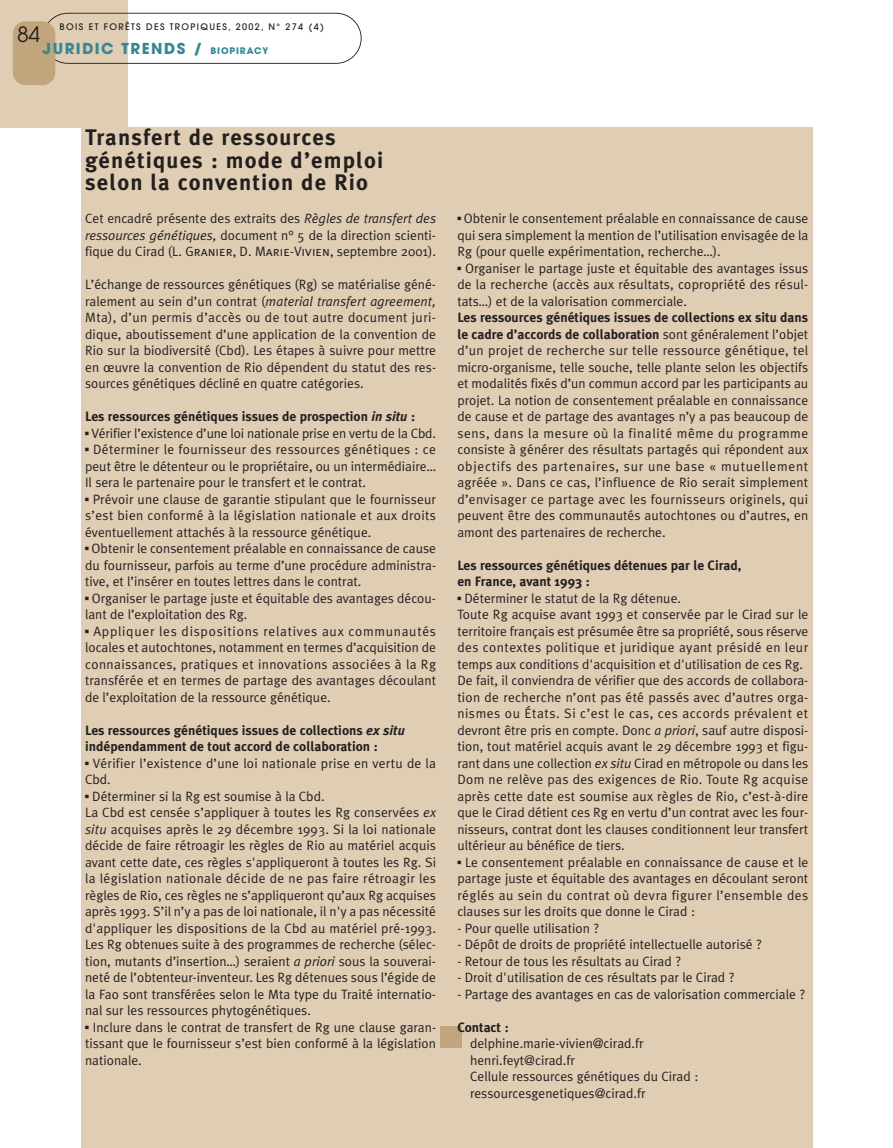
<style>
.page{position:relative;width:893px;height:1148px;background:#fff}
.page>*{position:absolute;margin:0;border:0;box-sizing:border-box;transform-origin:0 0}
.t1{font:700 22.5px/22.5px "Meta Plus";letter-spacing:.05em;color:#231f1f}
.t2{font:21px "Avant Garde";color:#231f1f}
.t3{font:700 15px "Avant Garde";letter-spacing:.1em;color:#348894}
.t4{font:13.5px/16.5px "Meta Plus Normal";color:#231f1f;text-align:justify}
.t5{font:700 13.5px/16.5px "Meta Plus";color:#231f1f}
.t6{font:500 9px "Avant Garde";letter-spacing:.15em;color:#231f1f}
.s1{font-size:9px}
.s2{font-style:italic}
.s3{font-family:"Meta Plus Normal Caps"}
.s4{font-family:"Universal Newswith Comm Pi"}
.s5{font-family:"Meta Plus Normal";font-weight:400}
</style>
<div class="page">
<div style="left:81px;top:128px;width:731px;height:1019px;background:#dfcdb4"></div>
<div style="left:440px;top:1026px;width:21px;height:21px;background:#c1a67d"></div>
<div style="left:0;top:0;width:128px;height:128px;background:#dfcdb4"></div>
<svg style="left:48px;top:13px;width:313px;height:51px"></svg>
<div style="left:13px;top:21px;width:42px;height:64px;background:#c1a67d;border-radius:13px"></div>
<h2 class="t2" style="left:17px;top:26px;width:25px">84</h2>
<p class="t6" style="left:60px;top:23px;width:266px">BOIS ET FORÊTS DES TROPIQUES, 2002, N° 274 (4)</p>
<p class="t3" style="left:43px;top:43px;width:227px">JURIDIC TRENDS / <span class="s1">BIOPIRACY</span></p>
<h1 class="t1" style="left:85px;top:128px;width:300px">Transfert de ressources génétiques : mode d’emploi selon la convention de Rio</h1>
<p class="t4" style="left:85px;top:211px;width:352px">Cet encadré présente des extraits des <span class="s2">Règles de transfert des ressources génétiques,</span> document n° 5 de la direction scienti&shy;fique du Cirad (L. <span class="s3">Granier</span>, D. <span class="s3">Marie-Vivien</span>, septembre 2001).</p>
<p class="t4" style="left:85px;top:277px;width:352px">L’échange de ressources génétiques (Rg) se matérialise géné&shy;ralement au sein d’un contrat (<span class="s2">material transfert agreement, </span>Mta), d’un permis d’accès ou de tout autre document juri&shy;dique, aboutissement d’une application de la convention de Rio sur la biodiversité (Cbd). Les étapes à suivre pour mettre en œuvre la convention de Rio dépendent du statut des res&shy;sources génétiques décliné en quatre catégories.</p>
<p class="t5" style="left:85px;top:409px;width:331px">Les ressources génétiques issues de prospection <span class="s2">in situ</span> :</p>
<p class="t4" style="left:85px;top:426px;width:352px"><span class="s4">▪</span> Vérifier l’existence d’une loi nationale prise en vertu de la Cbd.</p>
<p class="t4" style="left:85px;top:442px;width:352px"><span class="s4">▪</span> Déterminer le fournisseur des ressources génétiques : ce peut être le détenteur ou le propriétaire, ou un intermédiaire… Il sera le partenaire pour le transfert et le contrat.</p>
<p class="t4" style="left:85px;top:492px;width:352px"><span class="s4">▪</span> Prévoir une clause de garantie stipulant que le fournisseur s’est bien conformé à la législation nationale et aux droits éventuellement attachés à la ressource génétique.</p>
<p class="t4" style="left:85px;top:541px;width:352px"><span class="s4">▪</span> Obtenir le consentement préalable en connaissance de cause du fournisseur, parfois au terme d’une procédure administra&shy;tive, et l’insérer en toutes lettres dans le contrat.</p>
<p class="t4" style="left:85px;top:591px;width:352px"><span class="s4">▪</span> Organiser le partage juste et équitable des avantages décou&shy;lant de l’exploitation des Rg.</p>
<p class="t4" style="left:85px;top:624px;width:352px"><span class="s4">▪</span> Appliquer les dispositions relatives aux communautés locales et autochtones, notamment en termes d’acquisition de connaissances, pratiques et innovations associées à la Rg transférée et en termes de partage des avantages découlant de l’exploitation de la ressource génétique.</p>
<p class="t5" style="left:85px;top:723px;width:321px">Les ressources génétiques issues de collections <span class="s2">ex situ </span>indépendamment de tout accord de collaboration :</p>
<p class="t4" style="left:85px;top:756px;width:352px"><span class="s4">▪</span> Vérifier l’existence d’une loi nationale prise en vertu de la<br>Cbd.</p>
<p class="t4" style="left:85px;top:789px;width:352px;text-align:left"><span class="s4">▪</span> Déterminer si la Rg est soumise à la Cbd.<br>La Cbd est censée s’appliquer à toutes les Rg conservées <span class="s2">ex situ</span> acquises après le 29 décembre 1993. Si la loi nationale décide de faire rétroagir les règles de Rio au matériel acquis avant cette date, ces règles s'appliqueront à toutes les Rg. Si la législation nationale décide de ne pas faire rétroagir les règles de Rio, ces règles ne s’appliqueront qu’aux Rg acquises après 1993. S’il n’y a pas de loi nationale, il n'y a pas nécessité d'appliquer les dispositions de la Cbd au matériel pré-1993.<br>Les Rg obtenues suite à des programmes de recherche (sélec&shy;tion, mutants d’insertion…) seraient <span class="s2">a priori</span> sous la souverai&shy;neté de l’obtenteur-inventeur. Les Rg détenues sous l’égide de la Fao sont transférées selon le Mta type du Traité internatio&shy;nal sur les ressources phytogénétiques.</p>
<p class="t4" style="left:85px;top:1020px;width:352px"><span class="s4">▪</span> Inclure dans le contrat de transfert de Rg une clause garan&shy;tissant que le fournisseur s’est bien conformé à la législation nationale.</p>
<p class="t4" style="left:457px;top:211px;width:352px"><span class="s4">▪</span> Obtenir le consentement préalable en connaissance de cause qui sera simplement la mention de l’utilisation envisagée de la Rg (pour quelle expérimentation, recherche…).</p>
<p class="t4" style="left:457px;top:261px;width:352px"><span class="s4">▪</span> Organiser le partage juste et équitable des avantages issus de la recherche (accès aux résultats, copropriété des résul&shy;tats…) et de la valorisation commerciale.</p>
<p class="t5" style="left:457px;top:310px;width:352px">Les ressources génétiques issues de collections ex situ dans le cadre d’accords de collaboration <span class="s5">sont généralement l’objet</span></p>
<p class="t4" style="left:457px;top:343px;width:352px">d’un projet de recherche sur telle ressource génétique, tel micro-organisme, telle souche, telle plante selon les objectifs et modalités fixés d’un commun accord par les participants au projet. La notion de consentement préalable en connaissance de cause et de partage des avantages n’y a pas beaucoup de sens, dans la mesure où la finalité même du programme consiste à générer des résultats partagés qui répondent aux objectifs des partenaires, sur une base « mutuellement agréée ». Dans ce cas, l’influence de Rio serait simplement d’envisager ce partage avec les fournisseurs originels, qui peuvent être des communautés autochtones ou d’autres, en amont des partenaires de recherche.</p>
<p class="t5" style="left:457px;top:558px;width:285px">Les ressources génétiques détenues par le Cirad, en France, avant 1993 :</p>
<p class="t4" style="left:457px;top:591px;width:352px;text-align:left"><span class="s4">▪</span> Déterminer le statut de la Rg détenue.<br>Toute Rg acquise avant 1993 et conservée par le Cirad sur le territoire français est présumée être sa propriété, sous réserve des contextes politique et juridique ayant présidé en leur temps aux conditions d'acquisition et d'utilisation de ces Rg.<br>De fait, il conviendra de vérifier que des accords de collabora&shy;tion de recherche n’ont pas été passés avec d’autres orga&shy;nismes ou États. Si c’est le cas, ces accords prévalent et devront être pris en compte. Donc <span class="s2">a priori</span>, sauf autre disposi&shy;tion, tout matériel acquis avant le 29 décembre 1993 et figu&shy;rant dans une collection <span class="s2">ex situ</span> Cirad en métropole ou dans les Dom ne relève pas des exigences de Rio. Toute Rg acquise après cette date est soumise aux règles de Rio, c’est-à-dire que le Cirad détient ces Rg en vertu d’un contrat avec les four&shy;nisseurs, contrat dont les clauses conditionnent leur transfert ultérieur au bénéfice de tiers.</p>
<p class="t4" style="left:457px;top:855px;width:352px"><span class="s4">▪</span> Le consentement préalable en connaissance de cause et le partage juste et équitable des avantages en découlant seront réglés au sein du contrat où devra figurer l’ensemble des clauses sur les droits que donne le Cirad :</p>
<p class="t4" style="left:457px;top:921px;width:143px">- Pour quelle utilisation ?</p>
<p class="t4" style="left:457px;top:937px;width:306px">- Dépôt de droits de propriété intellectuelle autorisé ?</p>
<p class="t4" style="left:457px;top:954px;width:225px">- Retour de tous les résultats au Cirad ?</p>
<p class="t4" style="left:457px;top:970px;width:279px">- Droit d'utilisation de ces résultats par le Cirad ?</p>
<p class="t4" style="left:457px;top:987px;width:349px">- Partage des avantages en cas de valorisation commerciale ?</p>
<p class="t5" style="left:457px;top:1020px;width:53px">Contact :</p>
<p class="t4" style="left:470px;top:1036px;width:230px;text-align:left">delphine.marie-vivien@cirad.fr henri.feyt@cirad.fr<br>Cellule ressources génétiques du Cirad : ressourcesgenetiques@cirad.fr</p>
</div>
